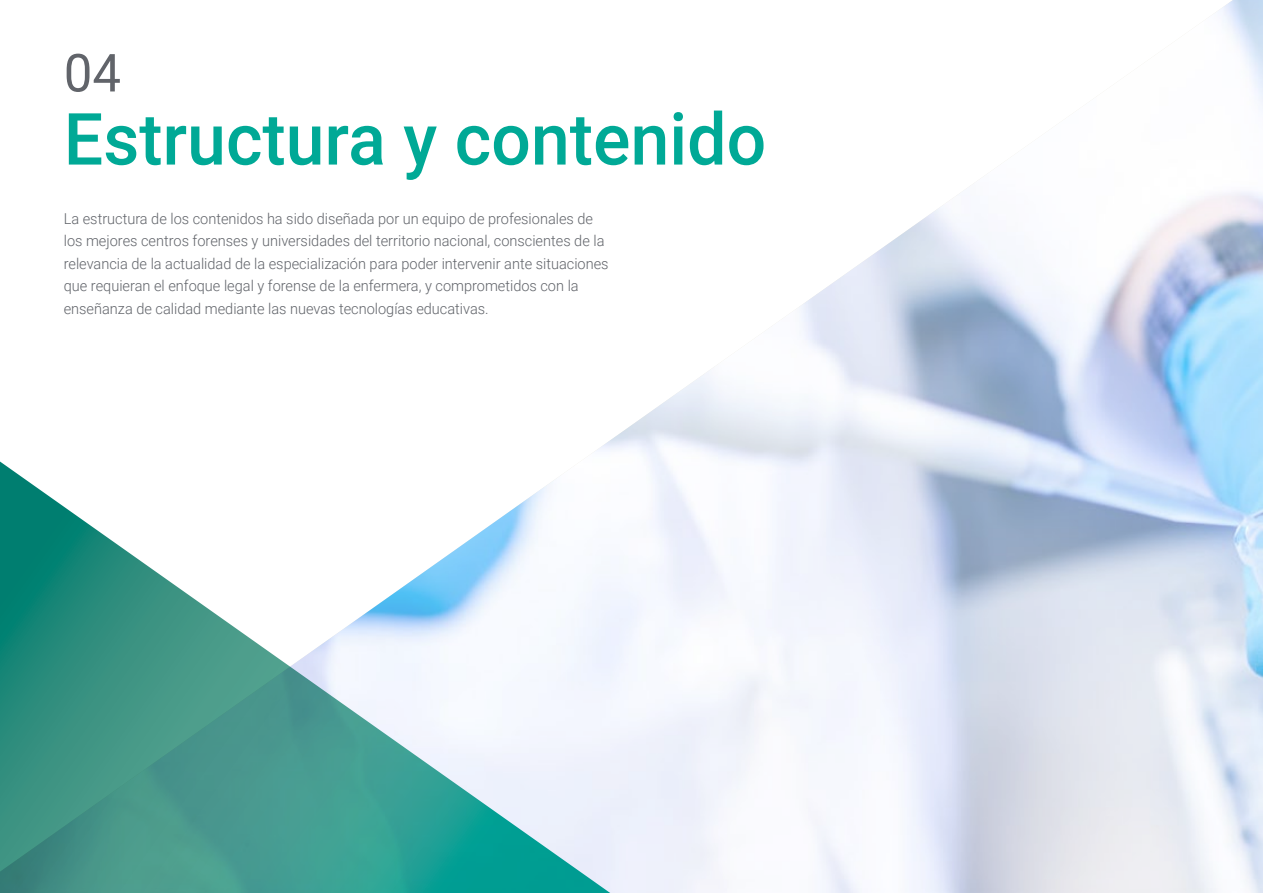
<style>
.page{position:relative;width:1263px;height:893px;background:#fff}
.page>*{position:absolute;margin:0;border:0;box-sizing:border-box;transform-origin:0 0}
.t1{font:500 72px "Roboto";color:#00a996}
.t2{font:52.5px "Roboto";color:#61646a}
.t3{font:300 15px/22.5px "Roboto";color:#61646a}
</style>
<div class="page">
<img style="left:603px;top:0;width:660px;height:893px">
<svg style="left:0;top:446px;width:640px;height:447px"></svg>
<h2 class="t2" style="left:64px;top:36px;width:59px">04</h2>
<h1 class="t1" style="left:64px;top:89px;width:704px">Estructura y contenido</h1>
<p class="t3" style="left:64px;top:207px;width:546px">La estructura de los contenidos ha sido diseñada por un equipo de profesionales de los mejores centros forenses y universidades del territorio nacional, conscientes de la relevancia de la actualidad de la especialización para poder intervenir ante situaciones que requieran el enfoque legal y forense de la enfermera, y comprometidos con la enseñanza de calidad mediante las nuevas tecnologías educativas.</p>
</div>
